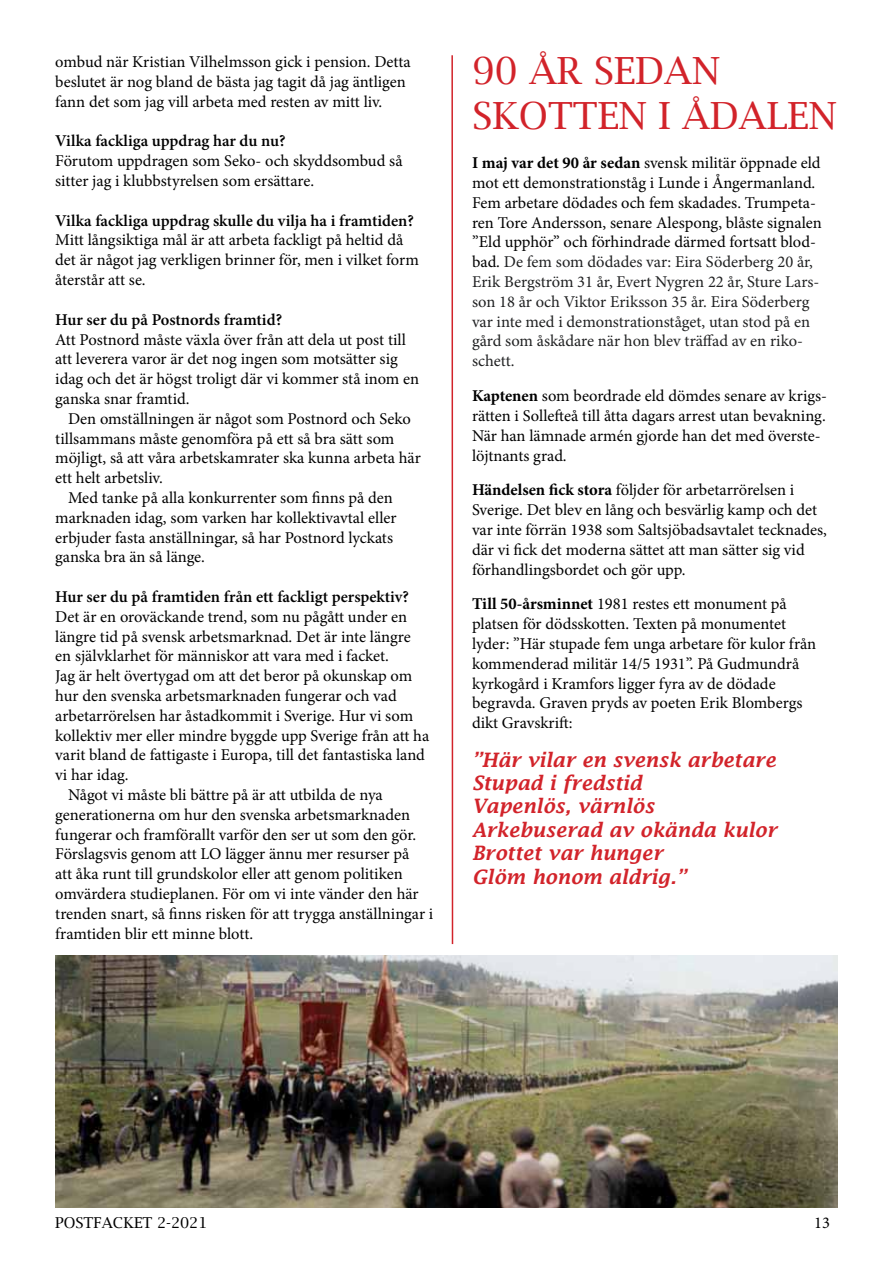
<style>
.page{position:relative;width:893px;height:1263px;background:#fff}
.page>*{position:absolute;margin:0;border:0;box-sizing:border-box;transform-origin:0 0}
.t1{font:37.5px/45px "Lucida Bright";color:#d2232a}
.t2{font:italic 600 19.5px/23.4px "Lucida Fax";color:#d2232a}
.t3{font:16.5px/19.8px "Minion Pro";color:#000}
.t4{font:16.5px/19.8px "Minion Pro";color:#202122}
.t5{font:600 16.5px "Minion Pro";color:#000}
.t6{font:15px "Lucida Bright";color:#000}
.s1{font-weight:700;color:#000}
.s2{color:#000}
.s3{font-weight:700}
</style>
<div class="page">
<img style="left:55px;top:956px;width:783px;height:252px">
<hr style="left:451px;top:55px;width:2px;height:889px;background:#d2232a">
<p class="t3" style="left:55px;top:52px;width:357px">ombud när Kristian Vilhelmsson gick i pension. Detta beslutet är nog bland de bästa jag tagit då jag äntligen fann det som jag vill arbeta med resten av mitt liv.</p>
<p class="t5" style="left:55px;top:130px;width:232px">Vilka fackliga uppdrag har du nu?</p>
<p class="t3" style="left:55px;top:151px;width:349px">Förutom uppdragen som Seko- och skyddsombud så sitter jag i klubbstyrelsen som ersättare.</p>
<p class="t5" style="left:55px;top:209px;width:360px">Vilka fackliga uppdrag skulle du vilja ha i framtiden?</p>
<p class="t3" style="left:55px;top:230px;width:365px">Mitt långsiktiga mål är att arbeta fackligt på heltid då det är något jag verkligen brinner för, men i vilket form återstår att se.</p>
<p class="t5" style="left:55px;top:308px;width:228px">Hur ser du på Postnords framtid?</p>
<p class="t3" style="left:55px;top:329px;width:365px">Att Postnord måste växla över från att dela ut post till att leverera varor är det nog ingen som motsätter sig idag och det är högst troligt där vi kommer stå inom en ganska snar framtid.</p>
<p class="t3" style="left:68px;top:409px;width:344px">Den omställningen är något som Postnord och Seko</p>
<p class="t3" style="left:55px;top:428px;width:341px">tillsammans måste genomföra på ett så bra sätt som</p>
<p class="t3" style="left:55px;top:448px;width:367px">möjligt, så att våra arbetskamrater ska kunna arbeta här</p>
<p class="t3" style="left:55px;top:468px;width:109px">ett helt arbetsliv.</p>
<p class="t3" style="left:68px;top:488px;width:326px">Med tanke på alla konkurrenter som finns på den</p>
<p class="t3" style="left:55px;top:508px;width:343px">marknaden idag, som varken har kollektivavtal eller</p>
<p class="t3" style="left:55px;top:527px;width:339px">erbjuder fasta anställningar, så har Postnord lyckats</p>
<p class="t3" style="left:55px;top:547px;width:151px">ganska bra än så länge.</p>
<p class="t5" style="left:55px;top:585px;width:355px">Hur ser du på framtiden från ett fackligt perspektiv?</p>
<p class="t3" style="left:55px;top:607px;width:354px">Det är en oroväckande trend, som nu pågått under en</p>
<p class="t3" style="left:55px;top:626px;width:357px">längre tid på svensk arbetsmarknad. Det är inte längre</p>
<p class="t3" style="left:55px;top:646px;width:335px">en självklarhet för människor att vara med i facket.</p>
<p class="t3" style="left:55px;top:666px;width:358px">Jag är helt övertygad om att det beror på okunskap om</p>
<p class="t3" style="left:55px;top:686px;width:343px">hur den svenska arbetsmarknaden fungerar och vad</p>
<p class="t3" style="left:55px;top:706px;width:359px">arbetarrörelsen har åstadkommit i Sverige. Hur vi som</p>
<p class="t3" style="left:55px;top:725px;width:376px">kollektiv mer eller mindre byggde upp Sverige från att ha</p>
<p class="t3" style="left:55px;top:745px;width:371px">varit bland de fattigaste i Europa, till det fantastiska land</p>
<p class="t3" style="left:55px;top:765px;width:75px">vi har idag.</p>
<p class="t3" style="left:68px;top:785px;width:316px">Något vi måste bli bättre på är att utbilda de nya</p>
<p class="t3" style="left:55px;top:805px;width:356px">generationerna om hur den svenska arbetsmarknaden</p>
<p class="t3" style="left:55px;top:824px;width:363px">fungerar och framförallt varför den ser ut som den gör.</p>
<p class="t3" style="left:55px;top:844px;width:356px">Förslagsvis genom att LO lägger ännu mer resurser på</p>
<p class="t3" style="left:55px;top:864px;width:349px">att åka runt till grundskolor eller att genom politiken</p>
<p class="t3" style="left:55px;top:884px;width:365px">omvärdera studieplanen. För om vi inte vänder den här</p>
<p class="t3" style="left:55px;top:904px;width:380px">trenden snart, så finns risken för att trygga anställningar i</p>
<p class="t3" style="left:55px;top:923px;width:199px">framtiden blir ett minne blott.</p>
<h1 class="t1" style="left:472px;top:48px;width:366px">90 ÅR SEDAN<br>SKOTTEN I ÅDALEN</h1>
<p class="t4" style="left:472px;top:153px;width:351px"><span class="s1">I maj var det 90 år sedan</span> <span class="s2">svensk militär öppnade eld mot ett demonstrationståg i Lunde i Ångermanland.<br>Fem arbetare dödades och fem skadades. Trumpeta&shy;ren Tore Andersson, senare Alespong, blåste signalen ”Eld upphör” och förhindrade därmed fortsatt blod&shy;bad.</span> De fem som dödades var: Eira Söderberg 20 år, Erik Bergström 31 år, Evert Nygren 22 år, Sture Lars&shy;son 18 år och Viktor Eriksson 35 år. Eira Söderberg var inte med i demonstrationståget, utan stod på en gård som åskådare när hon blev träffad av en riko&shy;schett.</p>
<p class="t3" style="left:472px;top:386px;width:357px"><span class="s3">Kaptenen</span> som beordrade eld dömdes senare av krigs&shy;rätten i Sollefteå till åtta dagars arrest utan bevakning.<br>När han lämnade armén gjorde han det med överste&shy;löjtnants grad.</p>
<p class="t3" style="left:472px;top:480px;width:356px"><span class="s3">Händelsen fick stora</span> följder för arbetarrörelsen i Sverige. Det blev en lång och besvärlig kamp och det var inte förrän 1938 som Saltsjöbadsavtalet tecknades, där vi fick det moderna sättet att man sätter sig vid förhandlingsbordet och gör upp.</p>
<p class="t3" style="left:472px;top:594px;width:346px"><span class="s3">Till 50-årsminnet</span> 1981 restes ett monument på platsen för dödsskotten. Texten på monumentet lyder: ”Här stupade fem unga arbetare för kulor från kommenderad militär 14/5 1931”. På Gudmundrå kyrkogård i Kramfors ligger fyra av de dödade begravda. Graven pryds av poeten Erik Blombergs dikt Gravskrift:</p>
<p class="t2" style="left:472px;top:748px;width:306px">”Här vilar en svensk arbetare<br>Stupad i fredstid<br>Vapenlös, värnlös<br>Arkebuserad av okända kulor<br>Brottet var hunger<br>Glöm honom aldrig.”</p>
<p class="t6" style="left:55px;top:1214px;width:154px">POSTFACKET 2-2021</p>
<p class="t3" style="left:814px;top:1213px;width:17px">13</p>
</div>
